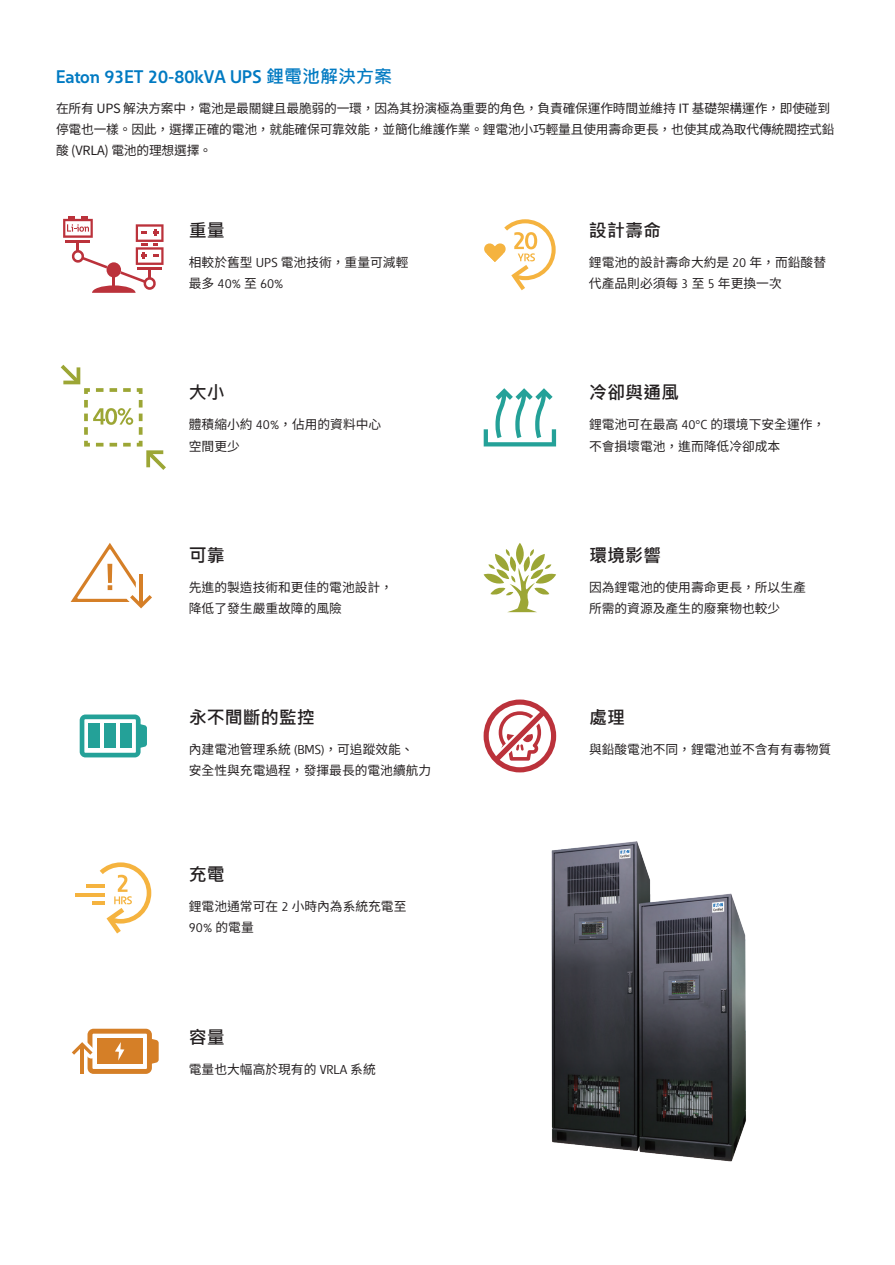
<style>
.page{position:relative;width:895px;height:1265px;background:#fff}
.page>*{position:absolute;margin:0;border:0;box-sizing:border-box;transform-origin:0 0}
.t1{font:700 18px "Microsoft Jheng Hei";color:#231f20}
.t2{font:700 18px "Eaton";color:#007ac2}
.t3{font:12.75px/21px "Noto Sans CJ Ktc";color:#231f20}
.t4{font:12.75px "Eaton";color:#231f20}
.s1{font-family:"Microsoft Jheng Hei"}
.s2{font-family:"Eaton"}
.s3{font-family:"Noto Sans CJ Ktc"}
</style>
<div class="page">
<img style="left:551px;top:841px;width:195px;height:321px">
<svg style="left:137px;top:388px;width:5px;height:6px"></svg>
<svg style="left:123px;top:388px;width:8px;height:4px"></svg>
<svg style="left:109px;top:388px;width:8px;height:4px"></svg>
<svg style="left:96px;top:388px;width:7px;height:4px"></svg>
<svg style="left:61px;top:365px;width:29px;height:29px"></svg>
<svg style="left:84px;top:400px;width:49px;height:35px"></svg>
<svg style="left:84px;top:441px;width:6px;height:5px"></svg>
<svg style="left:123px;top:443px;width:8px;height:3px"></svg>
<svg style="left:109px;top:443px;width:8px;height:3px"></svg>
<svg style="left:96px;top:443px;width:7px;height:3px"></svg>
<svg style="left:137px;top:441px;width:29px;height:29px"></svg>
<svg style="left:139px;top:427px;width:3px;height:8px"></svg>
<svg style="left:139px;top:413px;width:3px;height:8px"></svg>
<svg style="left:139px;top:400px;width:3px;height:7px"></svg>
<svg style="left:71px;top:543px;width:81px;height:66px"></svg>
<svg style="left:80px;top:714px;width:67px;height:43px"></svg>
<hr style="left:86px;top:885px;width:19px;height:3px;background:#f5b33f">
<hr style="left:75px;top:893px;width:30px;height:3px;background:#f5b33f">
<svg style="left:92px;top:862px;width:59px;height:71px"></svg>
<hr style="left:80px;top:1044px;width:4px;height:30px;background:#d57f27">
<svg style="left:72px;top:1028px;width:87px;height:45px"></svg>
<svg style="left:63px;top:217px;width:100px;height:76px"></svg>
<svg style="left:516px;top:542px;width:7px;height:23px"></svg>
<svg style="left:483px;top:549px;width:73px;height:63px"></svg>
<svg style="left:484px;top:219px;width:71px;height:71px"></svg>
<svg style="left:483px;top:388px;width:73px;height:58px"></svg>
<svg style="left:483px;top:699px;width:73px;height:73px"></svg>
<h1 class="t2" style="left:56px;top:65px;width:337px">Eaton 93ET 20-80kVA UPS <span class="s1">鋰電池解決方案</span></h1>
<p class="t3" style="left:56px;top:98px;width:780px">在所有 UPS 解決方案中，電池是最關鍵且最脆弱的一環，因為其扮演極為重要的角色，負責確保運作時間並維持 IT 基礎架構運作，即使碰到停電也一樣。因此，選擇正確的電池，就能確保可靠效能，並簡化維護作業。鋰電池小巧輕量且使用壽命更長，也使其成為取代傳統閥控式鉛酸 (VRLA) 電池的理想選擇。</p>
<h1 class="t1" style="left:189px;top:219px;width:37px">重量</h1>
<p class="t3" style="left:189px;top:252px;width:221px">相較於舊型 <span class="s2">UPS</span> 電池技術，重量可減輕</p>
<p class="t4" style="left:189px;top:276px;width:96px"><span class="s3">最多</span> 40% <span class="s3">至</span> 60%</p>
<h1 class="t1" style="left:189px;top:381px;width:37px">大小</h1>
<p class="t3" style="left:189px;top:414px;width:194px">體積縮小約 <span class="s2">40%</span>，佔用的資料中心空間更少</p>
<h1 class="t1" style="left:189px;top:543px;width:37px">可靠</h1>
<p class="t3" style="left:189px;top:576px;width:205px">先進的製造技術和更佳的電池設計，降低了發生嚴重故障的風險</p>
<h1 class="t1" style="left:189px;top:705px;width:127px">永不間斷的監控</h1>
<p class="t3" style="left:189px;top:738px;width:244px">內建電池管理系統 <span class="s2">(BMS)</span>，可追蹤效能、<br>安全性與充電過程，發揮最長的電池續航力</p>
<h1 class="t1" style="left:189px;top:863px;width:37px">充電</h1>
<p class="t3" style="left:189px;top:896px;width:219px">鋰電池通常可在 <span class="s2">2</span> 小時內為系統充電至</p>
<p class="t4" style="left:189px;top:919px;width:66px">90% <span class="s3">的電量</span></p>
<h1 class="t1" style="left:189px;top:1025px;width:37px">容量</h1>
<p class="t3" style="left:189px;top:1058px;width:188px">電量也大幅高於現有的 <span class="s2">VRLA</span> 系統</p>
<h1 class="t1" style="left:589px;top:219px;width:73px">設計壽命</h1>
<p class="t3" style="left:589px;top:252px;width:238px">鋰電池的設計壽命大約是 <span class="s2">20</span> 年，而鉛酸替代產品則必須每 <span class="s2">3</span> 至 <span class="s2">5</span> 年更換一次</p>
<h1 class="t1" style="left:589px;top:381px;width:91px">冷卻與通風</h1>
<p class="t3" style="left:589px;top:414px;width:238px">鋰電池可在最高 <span class="s2">40°C</span> 的環境下安全運作，不會損壞電池，進而降低冷卻成本</p>
<h1 class="t1" style="left:589px;top:543px;width:73px">環境影響</h1>
<p class="t3" style="left:589px;top:576px;width:218px">因為鋰電池的使用壽命更長，所以生產所需的資源及產生的廢棄物也較少</p>
<h1 class="t1" style="left:589px;top:705px;width:37px">處理</h1>
<p class="t3" style="left:589px;top:738px;width:244px">與鉛酸電池不同，鋰電池並不含有有毒物質</p>
</div>
